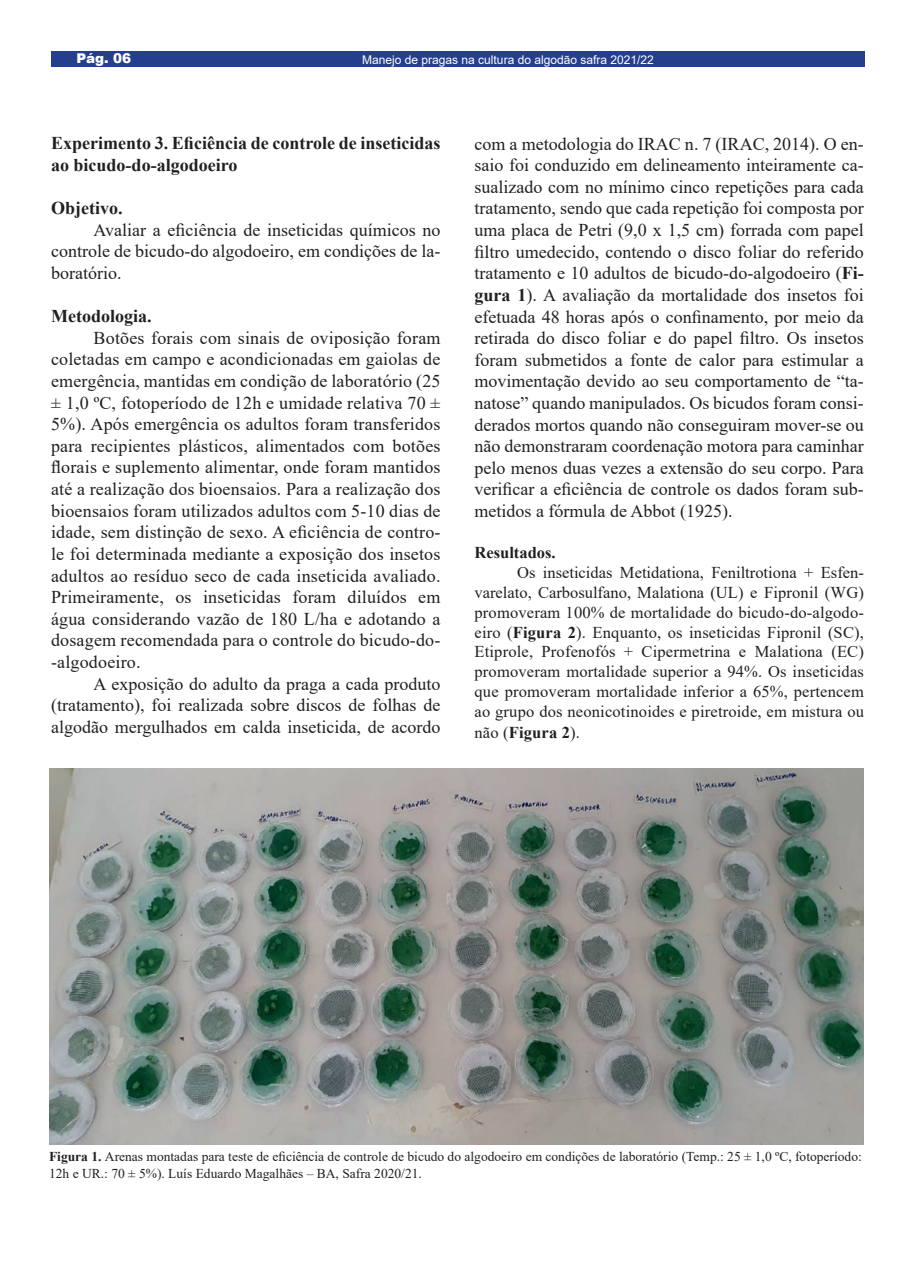
<style>
.page{position:relative;width:915px;height:1276px;background:#fff}
.page>*{position:absolute;margin:0;border:0;box-sizing:border-box;transform-origin:0 0}
.t1{font:18px/21.6px "Times New Roman";color:#231f20;text-align:justify}
.t2{font:700 18px/21.6px "Times New Roman";color:#231f20}
.t3{font:16.5px/19.8px "Times New Roman";letter-spacing:.01em;color:#231f20;text-align:justify}
.t4{font:700 16.5px "Times New Roman";color:#231f20}
.t5{font:13.5px/16.2px "Times New Roman";color:#231f20}
.t6{font:900 13.5px "Arial";color:#fff}
.t7{font:12px "Arial";color:#fff}
.s1{font-weight:700}
.s2{font-weight:400}
</style>
<div class="page">
<div style="left:51px;top:51px;width:813px;height:16px;background:#253f8e"></div>
<img style="left:49px;top:768px;width:814px;height:376px">
<p class="t6" style="left:76px;top:48px;width:56px">Pág. 06</p>
<p class="t7" style="left:362px;top:52px;width:293px">Manejo de pragas na cultura do algodão safra 2021/22</p>
<p class="t2" style="left:51px;top:132px;width:391px">Experimento 3. Eficiência de controle de inseticidas ao bicudo-do-algodoeiro</p>
<p class="t2" style="left:51px;top:197px;width:73px">Objetivo.</p>
<p class="t1" style="left:51px;top:218px;width:391px;text-indent:43px">Avaliar a eficiência de inseticidas químicos no controle de bicudo-do algodoeiro, em condições de la&shy;boratório.</p>
<p class="t2" style="left:51px;top:305px;width:102px">Metodologia.</p>
<p class="t1" style="left:51px;top:326px;width:391px;text-indent:43px">Botões forais com sinais de oviposição foram coletadas em campo e acondicionadas em gaiolas de emergência, mantidas em condição de laboratório (25 ± 1,0 ºC, fotoperíodo de 12h e umidade relativa 70 ± 5%). Após emergência os adultos foram transferidos para recipientes plásticos, alimentados com botões florais e suplemento alimentar, onde foram mantidos até a realização dos bioensaios. Para a realização dos bioensaios foram utilizados adultos com 5-10 dias de idade, sem distinção de sexo. A eficiência de contro&shy;le foi determinada mediante a exposição dos insetos adultos ao resíduo seco de cada inseticida avaliado.<br>Primeiramente, os inseticidas foram diluídos em água considerando vazão de 180 L/ha e adotando a dosagem recomendada para o controle do bicudo-do--algodoeiro.</p>
<p class="t1" style="left:51px;top:672px;width:391px;text-indent:43px">A exposição do adulto da praga a cada produto (tratamento), foi realizada sobre discos de folhas de algodão mergulhados em calda inseticida, de acordo</p>
<p class="t1" style="left:474px;top:132px;width:391px">com a metodologia do IRAC n. 7 (IRAC, 2014). O en&shy;saio foi conduzido em delineamento inteiramente ca&shy;sualizado com no mínimo cinco repetições para cada tratamento, sendo que cada repetição foi composta por uma placa de Petri (9,0 x 1,5 cm) forrada com papel filtro umedecido, contendo o disco foliar do referido tratamento e 10 adultos de bicudo-do-algodoeiro (<span class="s1">Fi&shy;gura 1</span>). A avaliação da mortalidade dos insetos foi efetuada 48 horas após o confinamento, por meio da retirada do disco foliar e do papel filtro. Os insetos foram submetidos a fonte de calor para estimular a movimentação devido ao seu comportamento de “ta&shy;natose” quando manipulados. Os bicudos foram consi&shy;derados mortos quando não conseguiram mover-se ou não demonstraram coordenação motora para caminhar pelo menos duas vezes a extensão do seu corpo. Para verificar a eficiência de controle os dados foram sub&shy;metidos a fórmula de Abbot (1925).</p>
<p class="t4" style="left:474px;top:541px;width:83px">Resultados.</p>
<p class="t3" style="left:474px;top:562px;width:391px;text-indent:43px">Os inseticidas Metidationa, Feniltrotiona + Esfen&shy;varelato, Carbosulfano, Malationa (UL) e Fipronil (WG) promoveram 100% de mortalidade do bicudo-do-algodo&shy;eiro (<span class="s1">Figura 2</span>). Enquanto, os inseticidas Fipronil (SC), Etiprole, Profenofós + Cipermetrina e Malationa (EC) promoveram mortalidade superior a 94%. Os inseticidas que promoveram mortalidade inferior a 65%, pertencem ao grupo dos neonicotinoides e piretroide, em mistura ou</p>
<p class="t4" style="left:474px;top:721px;width:107px"><span class="s2">não (</span>Figura 2<span class="s2">).</span></p>
<p class="t5" style="left:49px;top:1148px;width:814px"><span class="s1">Figura 1.</span> Arenas montadas para teste de eficiência de controle de bicudo do algodoeiro em condições de laboratório (Temp.: 25 ± 1,0 ºC, fotoperíodo:<br>12h e UR.: 70 ± 5%). Luís Eduardo Magalhães – BA, Safra 2020/21.</p>
</div>
